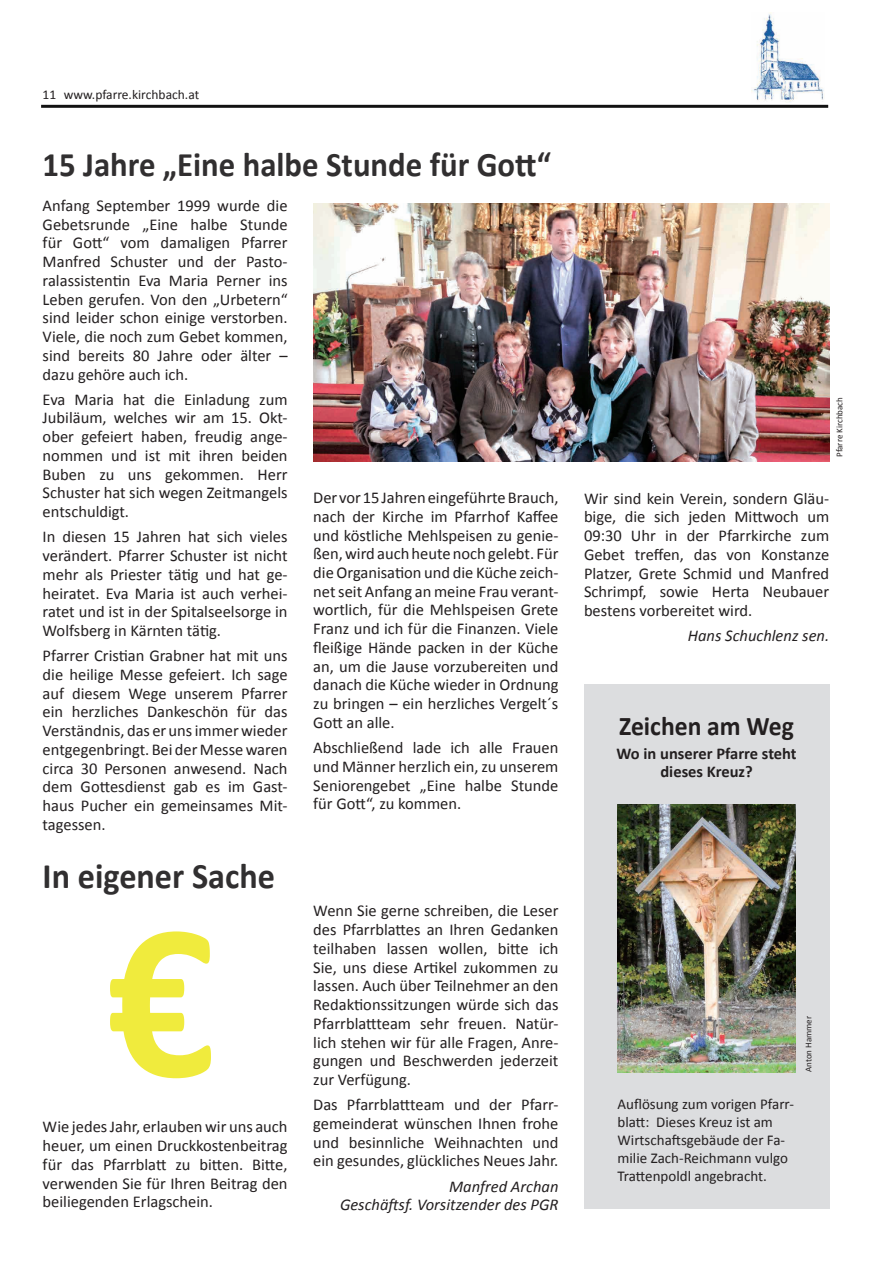
<style>
.page{position:relative;width:893px;height:1263px;background:#fff}
.page>*{position:absolute;margin:0;border:0;box-sizing:border-box;transform-origin:0 0}
.t1{font:700 225px "Calibri";color:#f0eb3d;scale:.95 1}
.t2{font:700 36px "Calibri";color:#312f30;scale:.95 1}
.t3{font:700 34.5px "Calibri";color:#312f30;scale:.95 1}
.t4{font:700 27px "Calibri";color:#231f20;scale:.95 1}
.t5{font:16.5px/18.8px "Calibri";color:#231f20;text-align:justify}
.t6{font:italic 16.5px/18.8px "Calibri";color:#231f20;text-align:right}
.t7{font:700 16.5px/18.8px "Calibri";color:#231f20;text-align:center}
.t8{font:15px/18px "Calibri";color:#231f20}
.t9{font:13.5px "Calibri";color:#231f20}
.t10{font:9px "Calibri";color:#231f20}
</style>
<div class="page">
<hr style="left:41px;top:105px;width:787px;height:3px;background:#000">
<img style="left:751px;top:12px;width:73px;height:91px">
<div style="left:584px;top:685px;width:245px;height:524px;background:#dcdddf"></div>
<img style="left:617px;top:804px;width:179px;height:268px">
<img style="left:313px;top:204px;width:516px;height:258px">
<p class="t9" style="left:43px;top:87px;width:158px">11 www.pfarre.kirchbach.at</p>
<h3 class="t3" style="left:43px;top:143px;width:537px">15 Jahre „Eine halbe Stunde für Gott“</h3>
<p class="t5" style="left:43px;top:195px;width:246px">Anfang September 1999 wurde die Gebetsrunde „Eine halbe Stunde für Gott“ vom damaligen Pfarrer Manfred Schuster und der Pasto&shy;ralassistentin Eva Maria Perner ins Leben gerufen. Von den „Urbetern“ sind leider schon einige verstorben.<br>Viele, die noch zum Gebet kommen, sind bereits 80 Jahre oder älter – dazu gehöre auch ich.</p>
<p class="t5" style="left:43px;top:389px;width:246px">Eva Maria hat die Einladung zum Jubiläum, welches wir am 15. Okt&shy;ober gefeiert haben, freudig ange&shy;nommen und ist mit ihren beiden Buben zu uns gekommen. Herr Schuster hat sich wegen Zeitmangels entschuldigt.</p>
<p class="t5" style="left:43px;top:527px;width:246px">In diesen 15 Jahren hat sich vieles verändert. Pfarrer Schuster ist nicht mehr als Priester tätig und hat ge&shy;heiratet. Eva Maria ist auch verhei&shy;ratet und ist in der Spitalseelsorge in Wolfsberg in Kärnten tätig.</p>
<p class="t5" style="left:43px;top:645px;width:246px">Pfarrer Cristian Grabner hat mit uns die heilige Messe gefeiert. Ich sage auf diesem Wege unserem Pfarrer ein herzliches Dankeschön für das Verständnis, das er uns immer wieder entgegenbringt. Bei der Messe waren circa 30 Personen anwesend. Nach dem Gottesdienst gab es im Gast&shy;haus Pucher ein gemeinsames Mit&shy;tagessen.</p>
<h2 class="t2" style="left:43px;top:854px;width:246px">In eigener Sache</h2>
<h1 class="t1" style="left:107px;top:862px;width:116px">€</h1>
<p class="t5" style="left:43px;top:1116px;width:246px">Wie jedes Jahr, erlauben wir uns auch heuer, um einen Druckkostenbeitrag für das Pfarrblatt zu bitten. Bitte, verwenden Sie für Ihren Beitrag den beiliegenden Erlagschein.</p>
<p class="t5" style="left:313px;top:487px;width:247px">Der vor 15 Jahren eingeführte Brauch, nach der Kirche im Pfarrhof Kaffee und köstliche Mehlspeisen zu genie&shy;ßen, wird auch heute noch gelebt. Für die Organisation und die Küche zeich&shy;net seit Anfang an meine Frau verant&shy;wortlich, für die Mehlspeisen Grete Franz und ich für die Finanzen. Viele fleißige Hände packen in der Küche an, um die Jause vorzubereiten und danach die Küche wieder in Ordnung zu bringen – ein herzliches Vergelt´s Gott an alle.</p>
<p class="t5" style="left:313px;top:737px;width:247px">Abschließend lade ich alle Frauen und Männer herzlich ein, zu unserem Seniorengebet „Eine halbe Stunde für Gott“, zu kommen.</p>
<p class="t5" style="left:313px;top:901px;width:247px">Wenn Sie gerne schreiben, die Leser des Pfarrblattes an Ihren Gedanken teilhaben lassen wollen, bitte ich Sie, uns diese Artikel zukommen zu lassen. Auch über Teilnehmer an den Redaktionssitzungen würde sich das Pfarrblattteam sehr freuen. Natür&shy;lich stehen wir für alle Fragen, Anre&shy;gungen und Beschwerden jederzeit zur Verfügung.</p>
<p class="t5" style="left:313px;top:1094px;width:247px">Das Pfarrblattteam und der Pfarr&shy;gemeinderat wünschen Ihnen frohe und besinnliche Weihnachten und ein gesundes, glückliches Neues Jahr.</p>
<p class="t6" style="left:340px;top:1176px;width:220px">Manfred Archan<br>Geschäftsf. Vorsitzender des PGR</p>
<p class="t10" style="left:834px;top:457px;width:62px;rotate:-90deg">Pfarre Kirchbach</p>
<p class="t5" style="left:584px;top:488px;width:247px">Wir sind kein Verein, sondern Gläu&shy;bige, die sich jeden Mittwoch um 09:30 Uhr in der Pfarrkirche zum Gebet treffen, das von Konstanze Platzer, Grete Schmid und Manfred Schrimpf, sowie Herta Neubauer bestens vorbereitet wird.</p>
<p class="t6" style="left:688px;top:626px;width:143px">Hans Schuchlenz sen.</p>
<h3 class="t4" style="left:619px;top:709px;width:185px">Zeichen am Weg</h3>
<p class="t7" style="left:617px;top:743px;width:181px">Wo in unserer Pfarre steht dieses Kreuz?</p>
<p class="t8" style="left:618px;top:1094px;width:178px">Auflösung zum vorigen Pfarr&shy;blatt: Dieses Kreuz ist am<br>Wirtschaftsgebäude der Fa&shy;milie Zach-Reichmann vulgo<br>Trattenpoldl angebracht.</p>
<p class="t10" style="left:803px;top:1072px;width:58px;rotate:-90deg">Anton Hammer</p>
</div>
